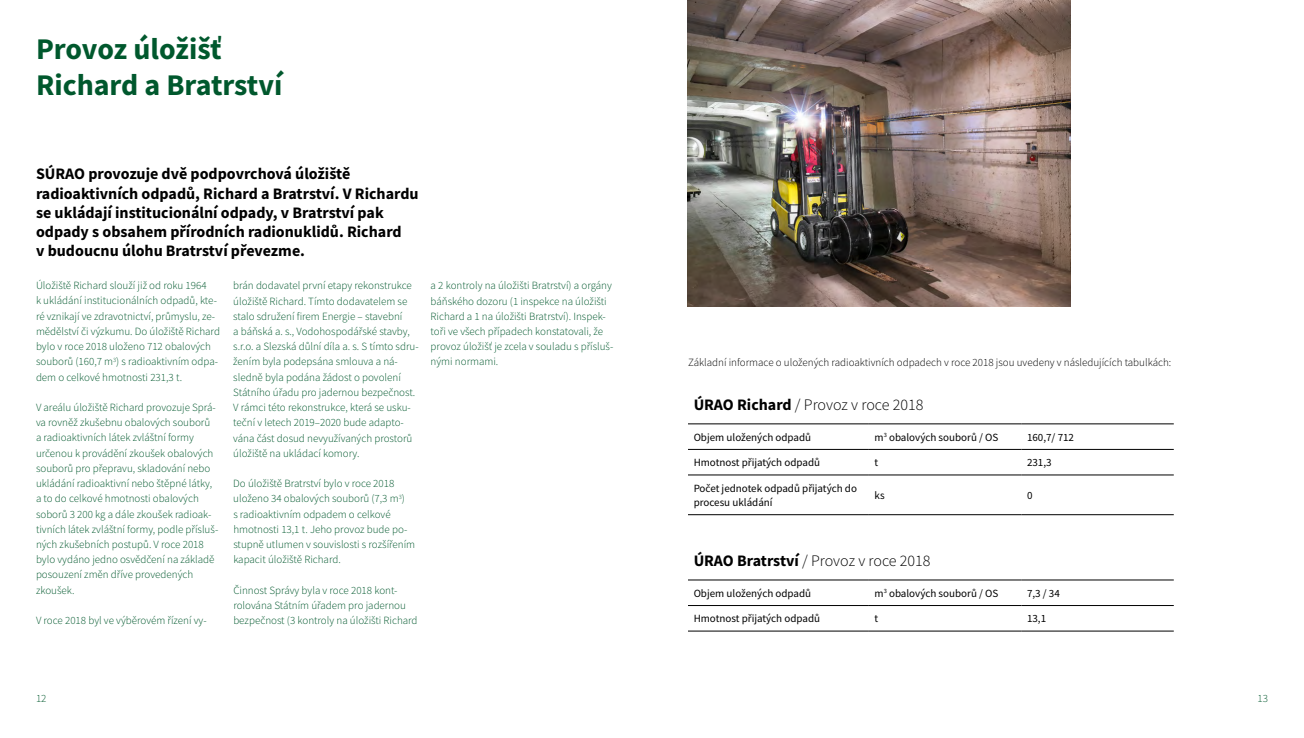
<style>
.page{position:relative;width:1304px;height:738px;background:#fff}
.page>*{position:absolute;margin:0;border:0;box-sizing:border-box;transform-origin:0 0}
.t1{font:700 30px/36px "Source Sans Pro";color:#00582d}
.t2{font:700 16px/19.2px "Source Sans Pro";color:#000}
.t3{font:300 16px "Source Sans Pro";color:#000}
.t4{font:300 11px/15.2px "Source Sans Pro";color:#00582d}
.t5{font:11px/13.2px "Source Sans Pro";color:#000}
.t6{font:300 11px "Source Sans Pro";color:#000}
.s1{font-weight:700}
</style>
<div class="page">
<img style="left:688px;top:0;width:383px;height:306px">
<hr style="left:688px;top:449px;width:181px;height:1px;background:#000">
<hr style="left:869px;top:449px;width:152px;height:1px;background:#000">
<hr style="left:1021px;top:449px;width:153px;height:1px;background:#000">
<hr style="left:688px;top:474px;width:181px;height:1px;background:#000">
<hr style="left:869px;top:474px;width:152px;height:1px;background:#000">
<hr style="left:1021px;top:474px;width:153px;height:1px;background:#000">
<hr style="left:688px;top:514px;width:181px;height:1px;background:#000">
<hr style="left:869px;top:514px;width:152px;height:1px;background:#000">
<hr style="left:1021px;top:514px;width:153px;height:1px;background:#000">
<hr style="left:688px;top:423px;width:181px;height:1px;background:#000">
<hr style="left:869px;top:423px;width:152px;height:1px;background:#000">
<hr style="left:1021px;top:423px;width:153px;height:1px;background:#000">
<hr style="left:688px;top:604px;width:181px;height:1px;background:#000">
<hr style="left:869px;top:604px;width:152px;height:1px;background:#000">
<hr style="left:1021px;top:604px;width:153px;height:1px;background:#000">
<hr style="left:688px;top:630px;width:181px;height:1px;background:#000">
<hr style="left:869px;top:630px;width:152px;height:1px;background:#000">
<hr style="left:1021px;top:630px;width:153px;height:1px;background:#000">
<hr style="left:688px;top:579px;width:181px;height:1px;background:#000">
<hr style="left:869px;top:579px;width:152px;height:1px;background:#000">
<hr style="left:1021px;top:579px;width:153px;height:1px;background:#000">
<h1 class="t1" style="left:36px;top:30px;width:248px">Provoz úložišť<br>Richard a Bratrství</h1>
<p class="t2" style="left:36px;top:164px;width:384px">SÚRAO provozuje dvě podpovrchová úložiště radioaktivních odpadů, Richard a Bratrství. V Richardu se ukládají institucionální odpady, v Bratrství pak odpady s obsahem přírodních radionuklidů. Richard<br>v budoucnu úlohu Bratrství převezme.</p>
<p class="t4" style="left:36px;top:278px;width:185px">Úložiště Richard slouží již od roku 1964<br>k ukládání institucionálních odpadů, kte&shy;ré vznikají ve zdravotnictví, průmyslu, ze&shy;mědělství či výzkumu. Do úložiště Richard bylo v roce 2018 uloženo 712 obalových souborů (160,7 m<sup>3</sup>) s radioaktivním odpa&shy;dem o celkové hmotnosti 231,3 t.</p>
<p class="t4" style="left:36px;top:399px;width:184px">V areálu úložiště Richard provozuje Sprá&shy;va rovněž zkušebnu obalových souborů a radioaktivních látek zvláštní formy určenou k provádění zkoušek obalových souborů pro přepravu, skladování nebo ukládání radioaktivní nebo štěpné látky, a to do celkové hmotnosti obalových soborů 3 200 kg a dále zkoušek radioak&shy;tivních látek zvláštní formy, podle přísluš&shy;ných zkušebních postupů. V roce 2018 bylo vydáno jedno osvědčení na základě posouzení změn dříve provedených zkoušek.</p>
<p class="t4" style="left:36px;top:612px;width:172px">V roce 2018 byl ve výběrovém řízení vy-</p>
<p class="t4" style="left:233px;top:278px;width:187px">brán dodavatel první etapy rekonstrukce úložiště Richard. Tímto dodavatelem se stalo sdružení firem Energie – stavební<br>a báňská a. s., Vodohospodářské stavby, s.r.o. a Slezská důlní díla a. s. S tímto sdru&shy;žením byla podepsána smlouva a ná&shy;sledně byla podána žádost o povolení Státního úřadu pro jadernou bezpečnost.<br>V rámci této rekonstrukce, která se usku&shy;teční v letech 2019–2020 bude adapto&shy;vána část dosud nevyužívaných prostorů úložiště na ukládací komory.</p>
<p class="t4" style="left:233px;top:475px;width:183px">Do úložiště Bratrství bylo v roce 2018 uloženo 34 obalových souborů (7,3 m<sup>3</sup>)<br>s radioaktivním odpadem o celkové hmotnosti 13,1 t. Jeho provoz bude po&shy;stupně utlumen v souvislosti s rozšířením kapacit úložiště Richard.</p>
<p class="t4" style="left:233px;top:582px;width:186px">Činnost Správy byla v roce 2018 kont&shy;rolována Státním úřadem pro jadernou bezpečnost (3 kontroly na úložišti Richard</p>
<p class="t4" style="left:431px;top:278px;width:184px">a 2 kontroly na úložišti Bratrství) a orgány báňského dozoru (1 inspekce na úložišti Richard a 1 na úložišti Bratrství). Inspek&shy;toři ve všech případech konstatovali, že provoz úložišť je zcela v souladu s přísluš&shy;nými normami.</p>
<p class="t4" style="left:36px;top:690px;width:12px">12</p>
<p class="t6" style="left:688px;top:355px;width:485px">Základní informace o uložených radioaktivních odpadech v roce 2018 jsou uvedeny v následujících tabulkách:</p>
<h2 class="t3" style="left:694px;top:394px;width:231px"><span class="s1">ÚRAO Richard</span> / Provoz v roce 2018</h2>
<p class="t5" style="left:694px;top:430px;width:119px">Objem uložených odpadů</p>
<p class="t5" style="left:875px;top:430px;width:125px">m<sup>3</sup> obalových souborů / OS</p>
<p class="t5" style="left:1027px;top:430px;width:49px">160,7/ 712</p>
<p class="t5" style="left:694px;top:455px;width:128px">Hmotnost přijatých odpadů</p>
<p class="t5" style="left:875px;top:455px;width:5px">t</p>
<p class="t5" style="left:1027px;top:455px;width:26px">231,3</p>
<p class="t5" style="left:694px;top:481px;width:165px">Počet jednotek odpadů přijatých do procesu ukládání</p>
<p class="t5" style="left:875px;top:488px;width:12px">ks</p>
<p class="t5" style="left:1027px;top:488px;width:7px">0</p>
<h2 class="t3" style="left:694px;top:550px;width:238px"><span class="s1">ÚRAO Bratrství</span> / Provoz v roce 2018</h2>
<p class="t5" style="left:694px;top:586px;width:119px">Objem uložených odpadů</p>
<p class="t5" style="left:875px;top:586px;width:125px">m<sup>3</sup> obalových souborů / OS</p>
<p class="t5" style="left:1027px;top:586px;width:34px">7,3 / 34</p>
<p class="t5" style="left:694px;top:611px;width:128px">Hmotnost přijatých odpadů</p>
<p class="t5" style="left:875px;top:611px;width:5px">t</p>
<p class="t5" style="left:1027px;top:611px;width:21px">13,1</p>
<p class="t4" style="left:1257px;top:690px;width:12px">13</p>
</div>
